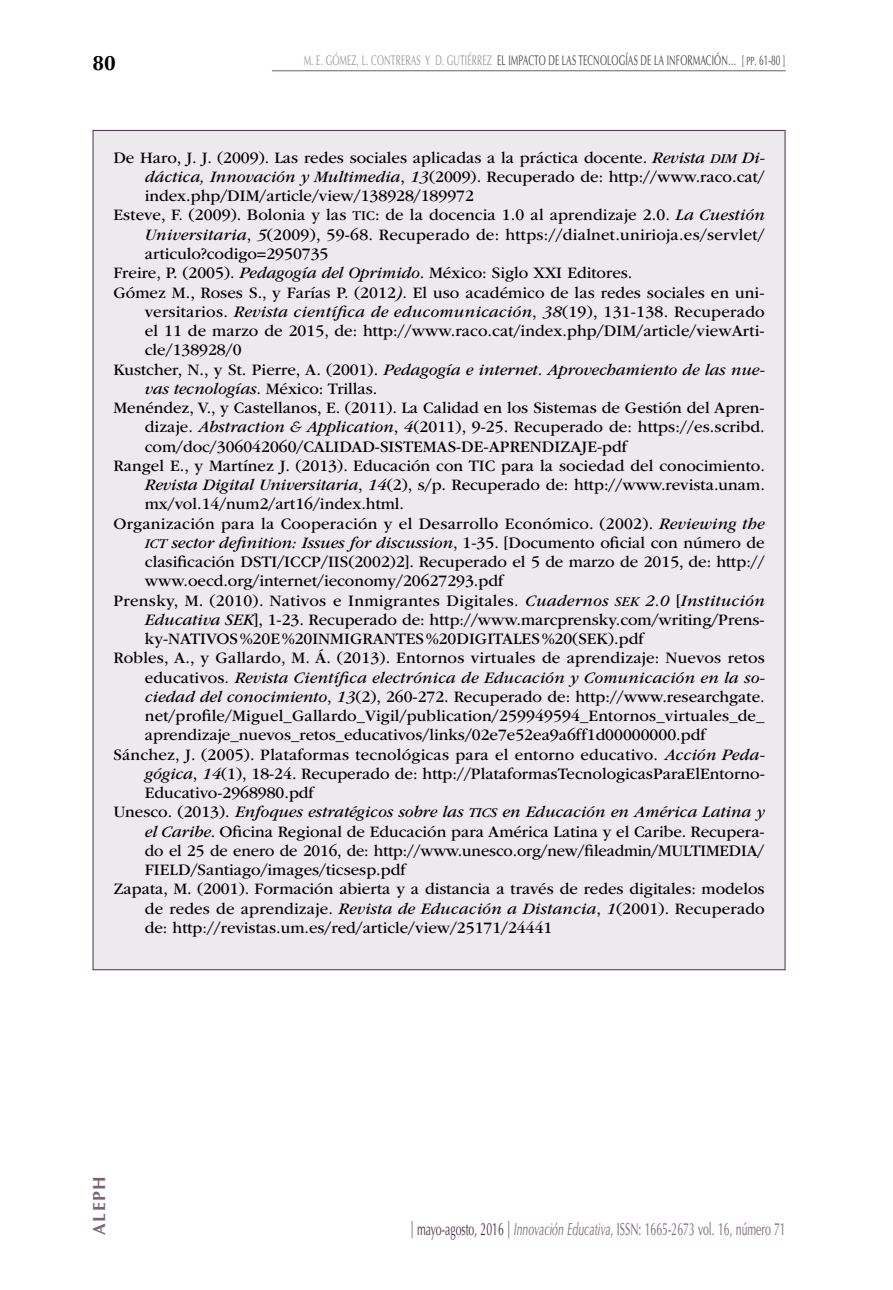
<style>
.page{position:relative;width:893px;height:1290px;background:#fff}
.page>*{position:absolute;margin:0;border:0;box-sizing:border-box;transform-origin:0 0}
.t1{font:700 21px "Optima LT Std";color:#000}
.t2{font:17.5px "Optima LT Std";color:#7a6376;scale:.6 1}
.t3{font:700 17.5px "Optima LT Std";letter-spacing:.1em;color:#7a6376}
.t4{font:16.62px "ITC Garamond Std";color:#000}
.t5{font:italic 16.62px "ITC Garamond Std";color:#000}
.t6{font:16.62px "ITC Garamond Std";letter-spacing:.02em;color:#000}
.t7{font:14px "Optima LT Std";letter-spacing:.02em;color:#414042;scale:.6 1}
.s1{color:#939598}
.s2{font-family:"Optima LT Std SC850";font-size:11.9px}
.s3{font-style:italic}
.s4{font-style:italic;font-size:14px}
.s5{font-size:14px}
.s6{font-style:normal}
.s7{color:#4d2f48}
</style>
<div class="page">
<hr style="left:272px;top:70px;width:514px;height:1px;background:#71586c">
<div style="left:93px;top:130px;width:692px;height:840px;background:#edeaed;border:1px solid #4d2f48"></div>
<p class="t1" style="left:92px;top:50px;width:25px">80</p>
<p class="t7" style="left:304px;top:52px;width:805px"><span class="s1">M. E. GÓMEZ, L. CONTRERAS Y D. GUTIÉRREZ</span> EL IMPACTO DE LAS TECNOLOGÍAS DE LA INFORMACIÓN… [ <span class="s2">pp</span>. 61-80 ]</p>
<p class="t4" style="left:113px;top:148px;width:653px">De Haro, J. J. (2009). Las redes sociales aplicadas a la práctica docente. <span class="s3">Revista</span> <span class="s4">DIM</span> <span class="s3">Di-</span></p>
<p class="t4" style="left:145px;top:168px;width:621px"><span class="s3">dáctica, Innovación y Multimedia</span>, <span class="s3">13</span>(2009). Recuperado de: http://www.raco.cat/</p>
<p class="t4" style="left:145px;top:187px;width:331px">index.php/DIM/article/view/138928/189972</p>
<p class="t4" style="left:113px;top:206px;width:653px">Esteve, F. (2009). Bolonia y las <span class="s5">TIC</span>: de la docencia 1.0 al aprendizaje 2.0. <span class="s3">La Cuestión</span></p>
<p class="t4" style="left:145px;top:225px;width:621px"><span class="s3">Universitaria</span>, <span class="s3">5</span>(2009), 59-68. Recuperado de: https://dialnet.unirioja.es/servlet/</p>
<p class="t4" style="left:145px;top:245px;width:185px">articulo?codigo=2950735</p>
<p class="t4" style="left:113px;top:264px;width:521px">Freire, P. (2005). <span class="s3">Pedagogía del Oprimido</span>. México: Siglo XXI Editores.</p>
<p class="t4" style="left:113px;top:283px;width:653px">Gómez M., Roses S., y Farías P. (2012<span class="s3">).</span> El uso académico de las redes sociales en uni-</p>
<p class="t4" style="left:145px;top:302px;width:621px">versitarios. <span class="s3">Revista científica de educomunicación</span>, <span class="s3">38</span>(19), 131-138. Recuperado</p>
<p class="t4" style="left:145px;top:322px;width:621px">el 11 de marzo de 2015, de: http://www.raco.cat/index.php/DIM/article/viewArti-</p>
<p class="t4" style="left:145px;top:341px;width:98px">cle/138928/0</p>
<p class="t5" style="left:113px;top:360px;width:653px"><span class="s6">Kustcher, N., y St. Pierre, A. (2001).</span> Pedagogía e internet. Aprovechamiento de las nue-</p>
<p class="t4" style="left:145px;top:379px;width:234px"><span class="s3">vas tecnologías</span>. México: Trillas.</p>
<p class="t4" style="left:113px;top:399px;width:653px">Menéndez, V., y Castellanos, E. (2011). La Calidad en los Sistemas de Gestión del Apren-</p>
<p class="t4" style="left:145px;top:418px;width:621px">dizaje. <span class="s3">Abstraction &amp; Application</span>, <span class="s3">4</span>(2011), 9-25. Recuperado de: https://es.scribd.</p>
<p class="t4" style="left:145px;top:437px;width:484px">com/doc/306042060/CALIDAD-SISTEMAS-DE-APRENDIZAJE-pdf</p>
<p class="t4" style="left:113px;top:456px;width:653px">Rangel E., y Martínez J. (2013). Educación con TIC para la sociedad del conocimiento.</p>
<p class="t4" style="left:145px;top:476px;width:621px"><span class="s3">Revista Digital Universitaria</span>, <span class="s3">14</span>(2), s/p. Recuperado de: http://www.revista.unam.</p>
<p class="t4" style="left:145px;top:495px;width:261px">mx/vol.14/num2/art16/index.html.</p>
<p class="t4" style="left:113px;top:514px;width:653px">Organización para la Cooperación y el Desarrollo Económico. (2002). <span class="s3">Reviewing the</span></p>
<p class="t5" style="left:145px;top:533px;width:621px"><span class="s5">ICT</span> sector definition: Issues for discussion<span class="s6">, 1-35. [Documento oficial con número de</span></p>
<p class="t4" style="left:145px;top:553px;width:621px">clasificación DSTI/ICCP/IIS(2002)2]. Recuperado el 5 de marzo de 2015, de: http://</p>
<p class="t4" style="left:145px;top:572px;width:360px">www.oecd.org/internet/ieconomy/20627293.pdf</p>
<p class="t6" style="left:113px;top:591px;width:653px">Prensky, M. (2010). Nativos e Inmigrantes Digitales<span class="s3">. Cuadernos</span> <span class="s4">SEK</span> <span class="s3">2.0</span> [<span class="s3">Institución</span></p>
<p class="t4" style="left:145px;top:610px;width:621px"><span class="s3">Educativa SEK</span>], 1-23. Recuperado de: http://www.marcprensky.com/writing/Prens-</p>
<p class="t4" style="left:145px;top:630px;width:500px">ky-NATIVOS%20E%20INMIGRANTES%20DIGITALES%20(SEK).pdf</p>
<p class="t4" style="left:113px;top:649px;width:653px">Robles, A., y Gallardo, M. Á. (2013). Entornos virtuales de aprendizaje: Nuevos retos</p>
<p class="t5" style="left:145px;top:668px;width:621px"><span class="s6">educativos.</span> Revista Científica electrónica de Educación y Comunicación en la so-</p>
<p class="t4" style="left:145px;top:687px;width:621px"><span class="s3">ciedad del conocimiento</span>, <span class="s3">13</span>(2), 260-272. Recuperado de: http://www.researchgate.</p>
<p class="t4" style="left:145px;top:707px;width:621px">net/profile/Miguel_Gallardo_Vigil/publication/259949594_Entornos_virtuales_de_</p>
<p class="t4" style="left:145px;top:726px;width:562px">aprendizaje_nuevos_retos_educativos/links/02e7e52ea9a6ff1d00000000.pdf</p>
<p class="t4" style="left:113px;top:745px;width:653px">Sánchez, J. (2005). Plataformas tecnológicas para el entorno educativo<span class="s3">. Acción Peda-</span></p>
<p class="t4" style="left:145px;top:764px;width:621px"><span class="s3">gógica</span>, <span class="s3">14</span>(1), 18-24. Recuperado de: http://PlataformasTecnologicasParaElEntorno-</p>
<p class="t4" style="left:145px;top:784px;width:171px">Educativo-2968980.pdf</p>
<p class="t5" style="left:113px;top:803px;width:653px"><span class="s6">Unesco. (2013).</span> Enfoques estratégicos sobre las <span class="s5">TICS</span> en Educación en América Latina y</p>
<p class="t4" style="left:145px;top:822px;width:621px"><span class="s3">el Caribe</span>. Oficina Regional de Educación para América Latina y el Caribe. Recupera-</p>
<p class="t4" style="left:145px;top:841px;width:621px">do el 25 de enero de 2016, de: http://www.unesco.org/new/fileadmin/MULTIMEDIA/</p>
<p class="t4" style="left:145px;top:861px;width:262px">FIELD/Santiago/images/ticsesp.pdf</p>
<p class="t4" style="left:113px;top:880px;width:653px">Zapata, M. (2001). Formación abierta y a distancia a través de redes digitales: modelos</p>
<p class="t4" style="left:145px;top:899px;width:621px">de redes de aprendizaje. <span class="s3">Revista de Educación a Distancia</span>, <span class="s3">1</span>(2001). Recuperado</p>
<p class="t4" style="left:145px;top:918px;width:409px">de: http://revistas.um.es/red/article/view/25171/24441</p>
<p class="t3" style="left:89px;top:1235px;width:61px;rotate:-90deg">ALEPH</p>
<p class="t2" style="left:410px;top:1219px;width:627px"><span class="s7">| mayo-agosto, 2016 |</span> <span class="s3">Innovación Educativa</span>, ISSN: 1665-2673 vol. 16, número 71</p>
</div>
